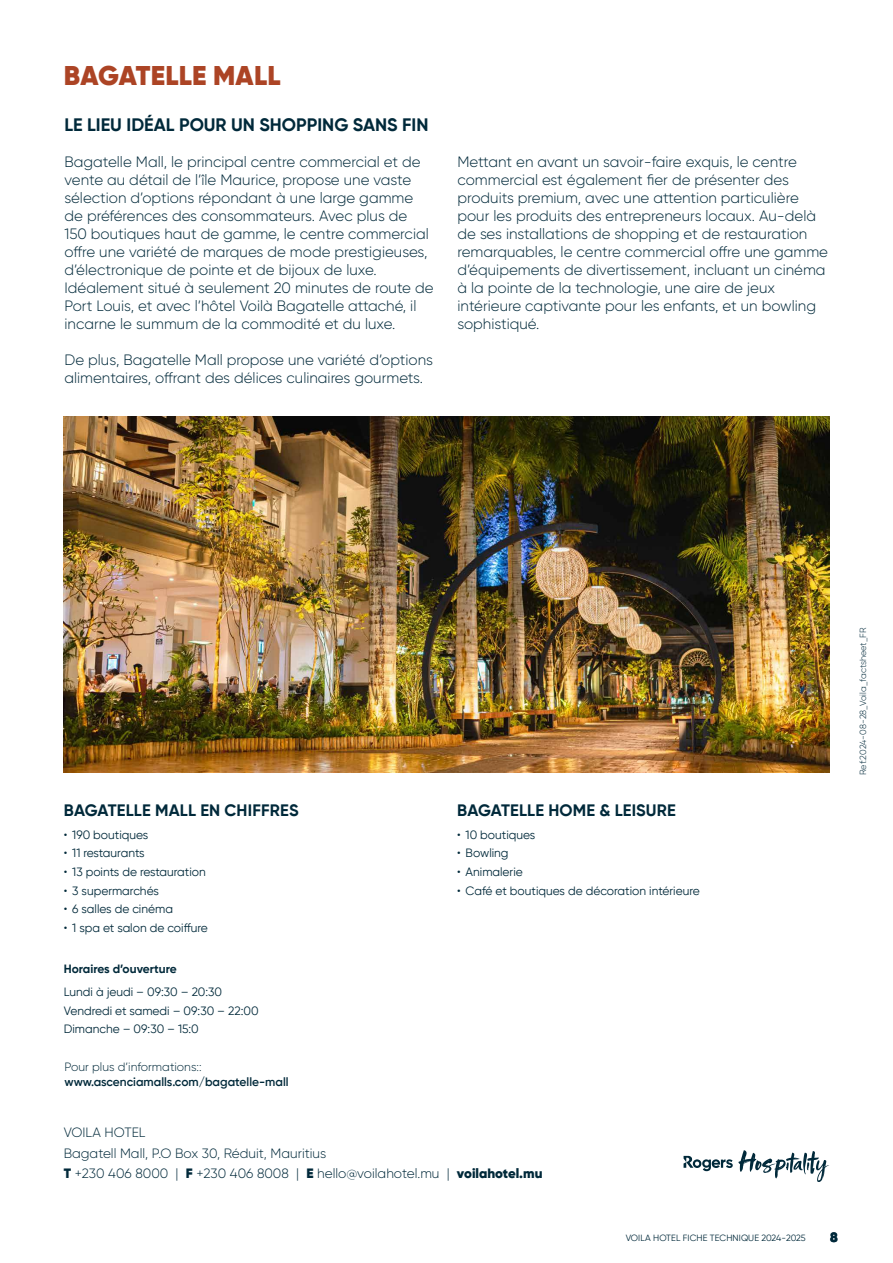
<style>
.page{position:relative;width:893px;height:1263px;background:#fff}
.page>*{position:absolute;margin:0;border:0;box-sizing:border-box;transform-origin:0 0}
.t1{font:900 27px "Gilroy";letter-spacing:.01em;color:#ac4425}
.t2{font:700 18px "Gilroy";color:#00293a}
.t3{font:700 16.5px "Gilroy";letter-spacing:.01em;color:#00293a}
.t4{font:300 15px/18px "Gilroy";color:#00293a}
.t5{font:300 13.5px/20.4px "Gilroy";color:#00293a}
.t6{font:900 13.5px "Gilroy";color:#00293a}
.t7{font:12px/18.6px "Gilroy";color:#00293a}
.t8{font:600 12px "Gilroy";color:#00293a}
.t9{font:300 12px "Gilroy";color:#00293a}
.t10{font:700 12px "Gilroy";color:#00293a}
.t11{font:12px "Gilroy";letter-spacing:-.02em;color:#00293a}
.t12{font:9px "Gilroy";letter-spacing:.01em;color:#00293a}
.t13{font:300 9px "Gilroy";letter-spacing:-.005em;color:#00293a}
.s1{font-weight:900}
</style>
<div class="page">
<svg style="left:683px;top:1150px;width:146px;height:32px"></svg>
<img style="left:64px;top:417px;width:765px;height:356px">
<h1 class="t1" style="left:64px;top:58px;width:218px">BAGATELLE MALL</h1>
<p class="t2" style="left:64px;top:114px;width:365px">LE LIEU IDÉAL POUR UN SHOPPING SANS FIN</p>
<p class="t4" style="left:64px;top:153px;width:371px">Bagatelle Mall, le principal centre commercial et de vente au détail de l’île Maurice, propose une vaste sélection d’options répondant à une large gamme de préférences des consommateurs. Avec plus de 150 boutiques haut de gamme, le centre commercial offre une variété de marques de mode prestigieuses, d’électronique de pointe et de bijoux de luxe.<br>Idéalement situé à seulement 20 minutes de route de Port Louis, et avec l’hôtel Voilà Bagatelle attaché, il incarne le summum de la commodité et du luxe.</p>
<p class="t4" style="left:64px;top:351px;width:370px">De plus, Bagatelle Mall propose une variété d’options alimentaires, offrant des délices culinaires gourmets.</p>
<p class="t4" style="left:457px;top:153px;width:372px">Mettant en avant un savoir-faire exquis, le centre commercial est également fier de présenter des produits premium, avec une attention particulière pour les produits des entrepreneurs locaux. Au-delà de ses installations de shopping et de restauration remarquables, le centre commercial offre une gamme d’équipements de divertissement, incluant un cinéma à la pointe de la technologie, une aire de jeux intérieure captivante pour les enfants, et un bowling sophistiqué.</p>
<p class="t3" style="left:64px;top:800px;width:236px">BAGATELLE MALL EN CHIFFRES</p>
<p class="t7" style="left:64px;top:825px;width:86px">• 190 boutiques</p>
<p class="t11" style="left:64px;top:846px;width:82px">• 11 restaurants</p>
<p class="t7" style="left:64px;top:862px;width:144px">• 13 points de restauration</p>
<p class="t7" style="left:64px;top:881px;width:97px">• 3 supermarchés</p>
<p class="t7" style="left:64px;top:899px;width:111px">• 6 salles de cinéma</p>
<p class="t7" style="left:64px;top:918px;width:146px">• 1 spa et salon de coiffure</p>
<p class="t10" style="left:64px;top:961px;width:115px">Horaires d’ouverture</p>
<p class="t7" style="left:64px;top:982px;width:196px">Lundi à jeudi – 09:30 – 20:30<br>Vendredi et samedi – 09:30 – 22:00<br>Dimanche – 09:30 – 15:0</p>
<p class="t9" style="left:64px;top:1060px;width:139px">Pour plus d’informations::</p>
<p class="t8" style="left:64px;top:1074px;width:226px">www.ascenciamalls.com/bagatelle-mall</p>
<p class="t3" style="left:457px;top:800px;width:220px">BAGATELLE HOME &amp; LEISURE</p>
<p class="t7" style="left:457px;top:825px;width:80px">• 10 boutiques</p>
<p class="t7" style="left:457px;top:844px;width:53px">• Bowling</p>
<p class="t7" style="left:457px;top:862px;width:67px">• Animalerie</p>
<p class="t7" style="left:457px;top:881px;width:244px">• Café et boutiques de décoration intérieure</p>
<p class="t5" style="left:64px;top:1122px;width:480px">VOILA HOTEL<br>Bagatell Mall, P.O Box 30, Réduit, Mauritius<br><span class="s1">T</span> +230 406 8000 | <span class="s1">F</span> +230 406 8008 | <span class="s1">E</span> hello@voilahotel.mu | <span class="s1">voilahotel.mu</span></p>
<p class="t12" style="left:626px;top:1232px;width:182px">VOILA HOTEL FICHE TECHNIQUE 2024-2025</p>
<p class="t6" style="left:830px;top:1229px;width:9px">8</p>
<p class="t13" style="left:857px;top:775px;width:148px;rotate:-90deg">Ref:2024-08-28_Voila_factsheet_FR</p>
</div>
